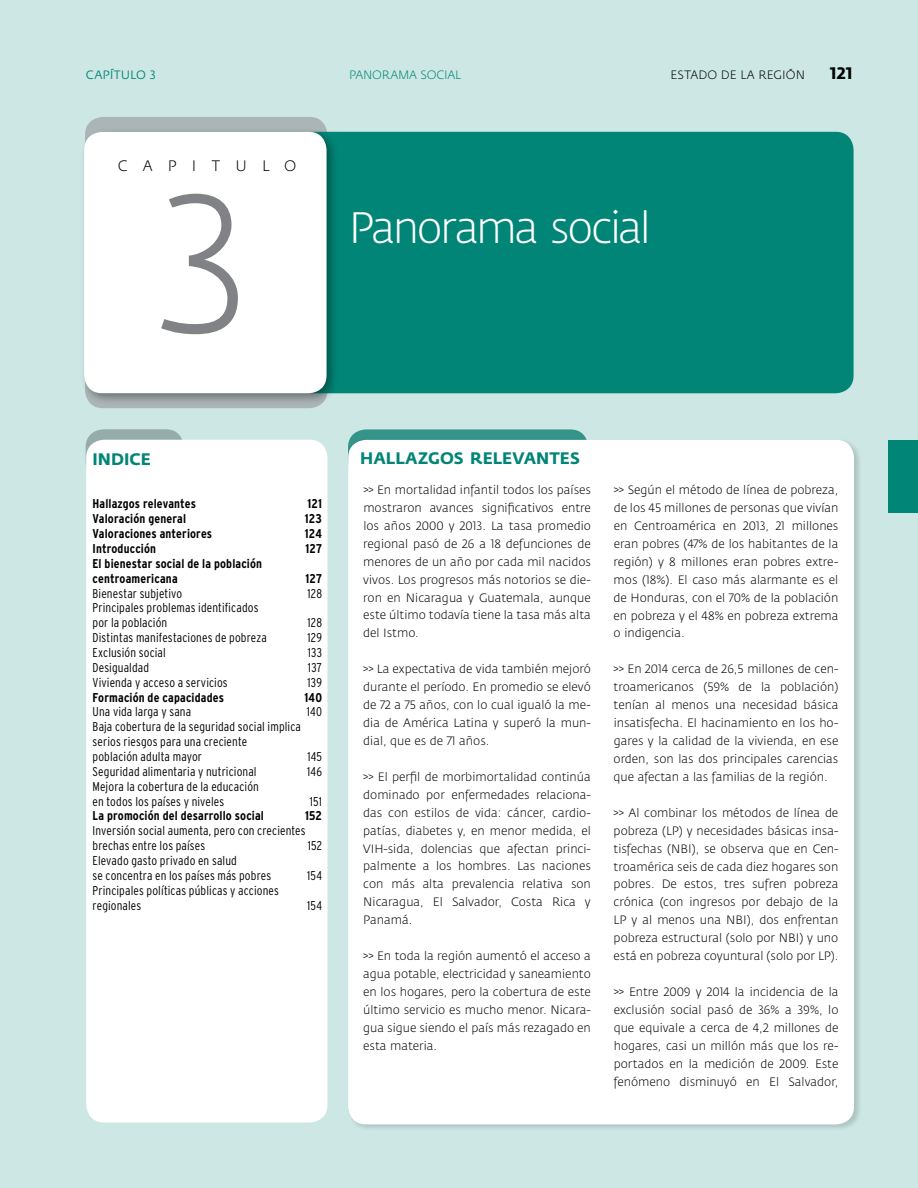
<style>
.page{position:relative;width:918px;height:1188px;background:#cce7e4}
.page>*{position:absolute;margin:0;border:0;box-sizing:border-box;transform-origin:0 0}
.t1{font:300 194.55px "Fedra Sans";color:#808285}
.t2{font:300 43.5px "Fedra Sans";letter-spacing:-.055em;color:#fff}
.t3{font:700 16.5px "Fedra Sans";letter-spacing:.005em;color:#008576}
.t4{font:700 16.5px "Fedra Sans";color:#000}
.t5{font:300 15px "Fedra Sans";letter-spacing:1.025em;color:#000}
.t6{font:300 condensed 12.75px/14.9px "Interstate";letter-spacing:.01em;color:#000}
.t7{font:700 condensed 12.75px/14.9px "Interstate";letter-spacing:.01em;color:#000}
.t8{font:300 12px/18px "Fedra Sans";color:#000;text-align:justify}
.t9{font:300 12px "Fedra Sans";letter-spacing:-.015em;color:#008576}
.t10{font:12px "Fedra Sans";letter-spacing:.01em;color:#008576}
</style>
<div class="page">
<div style="left:888px;top:440px;width:30px;height:72px;background:#008576"></div>
<div style="left:85px;top:117px;width:242px;height:291px;background:#abb5b6;border-radius:18px"></div>
<div style="left:85px;top:132px;width:769px;height:261px;background:#008576;border-radius:18px"></div>
<div style="left:80px;top:128px;width:259px;height:278px;background:#000;opacity:.35"></div>
<div style="left:84px;top:132px;width:243px;height:261px;background:#fff;border-radius:18px"></div>
<svg style="left:86px;top:429px;width:98px;height:50px"></svg>
<div style="left:86px;top:440px;width:241px;height:683px;background:#fff;border-radius:18px"></div>
<div style="left:348px;top:429px;width:240px;height:49px;background:#339487;border-radius:18px"></div>
<div style="left:347px;top:438px;width:515px;height:694px;background:#000;opacity:.15"></div>
<div style="left:348px;top:440px;width:506px;height:684px;background:#fff;border-radius:18px"></div>
<p class="t10" style="left:86px;top:68px;width:71px">CAPÍTULO 3</p>
<p class="t9" style="left:349px;top:68px;width:113px">PANORAMA SOCIAL</p>
<p class="t8" style="left:670px;top:66px;width:136px">ESTADO DE LA REGIÓN</p>
<h3 class="t4" style="left:830px;top:63px;width:25px">121</h3>
<p class="t5" style="left:118px;top:158px;width:180px">CAPITULO</p>
<h1 class="t1" style="left:155px;top:162px;width:96px">3</h1>
<h2 class="t2" style="left:349px;top:205px;width:304px">Panorama social</h2>
<h3 class="t3" style="left:93px;top:449px;width:60px">INDICE</h3>
<p class="t7" style="left:93px;top:496px;width:105px">Hallazgos relevantes</p>
<p class="t7" style="left:307px;top:496px;width:16px">121</p>
<p class="t7" style="left:93px;top:511px;width:95px">Valoración general</p>
<p class="t7" style="left:305px;top:511px;width:19px">123</p>
<p class="t7" style="left:93px;top:526px;width:121px">Valoraciones anteriores</p>
<p class="t7" style="left:305px;top:526px;width:19px">124</p>
<p class="t7" style="left:93px;top:541px;width:65px">Introducción</p>
<p class="t7" style="left:306px;top:541px;width:18px">127</p>
<p class="t7" style="left:93px;top:556px;width:171px">El bienestar social de la población centroamericana</p>
<p class="t7" style="left:306px;top:571px;width:18px">127</p>
<p class="t6" style="left:93px;top:586px;width:91px">Bienestar subjetivo</p>
<p class="t6" style="left:308px;top:586px;width:16px">128</p>
<p class="t6" style="left:93px;top:600px;width:167px">Principales problemas identificados por la población</p>
<p class="t6" style="left:308px;top:615px;width:16px">128</p>
<p class="t6" style="left:93px;top:630px;width:176px">Distintas manifestaciones de pobreza</p>
<p class="t6" style="left:308px;top:630px;width:16px">129</p>
<p class="t6" style="left:93px;top:645px;width:75px">Exclusión social</p>
<p class="t6" style="left:308px;top:645px;width:16px">133</p>
<p class="t6" style="left:93px;top:660px;width:58px">Desigualdad</p>
<p class="t6" style="left:308px;top:660px;width:16px">137</p>
<p class="t6" style="left:93px;top:675px;width:137px">Vivienda y acceso a servicios</p>
<p class="t6" style="left:308px;top:675px;width:16px">139</p>
<p class="t7" style="left:93px;top:690px;width:133px">Formación de capacidades</p>
<p class="t7" style="left:304px;top:690px;width:19px">140</p>
<p class="t6" style="left:93px;top:704px;width:100px">Una vida larga y sana</p>
<p class="t6" style="left:307px;top:704px;width:17px">140</p>
<p class="t6" style="left:93px;top:719px;width:210px">Baja cobertura de la seguridad social implica serios riesgos para una creciente<br>población adulta mayor</p>
<p class="t6" style="left:307px;top:749px;width:16px">145</p>
<p class="t6" style="left:93px;top:764px;width:166px">Seguridad alimentaria y nutricional</p>
<p class="t6" style="left:307px;top:764px;width:16px">146</p>
<p class="t6" style="left:93px;top:779px;width:168px">Mejora la cobertura de la educación en todos los países y niveles</p>
<p class="t6" style="left:310px;top:794px;width:14px">151</p>
<p class="t7" style="left:93px;top:808px;width:173px">La promoción del desarrollo social</p>
<p class="t7" style="left:305px;top:808px;width:19px">152</p>
<p class="t6" style="left:93px;top:823px;width:215px">Inversión social aumenta, pero con crecientes brechas entre los países</p>
<p class="t6" style="left:308px;top:838px;width:16px">152</p>
<p class="t6" style="left:93px;top:853px;width:180px">Elevado gasto privado en salud<br>se concentra en los países más pobres</p>
<p class="t6" style="left:93px;top:883px;width:188px">Principales políticas públicas y acciones regionales</p>
<p class="t6" style="left:307px;top:868px;width:16px">154</p>
<p class="t6" style="left:307px;top:898px;width:16px">154</p>
<h3 class="t3" style="left:360px;top:448px;width:221px">HALLAZGOS RELEVANTES</h3>
<p class="t8" style="left:363px;top:481px;width:229px">&gt;&gt; En mortalidad infantil todos los países mostraron avances significativos entre los años 2000 y 2013. La tasa promedio regional pasó de 26 a 18 defunciones de menores de un año por cada mil nacidos vivos. Los progresos más notorios se die&shy;ron en Nicaragua y Guatemala, aunque este último todavía tiene la tasa más alta del Istmo.</p>
<p class="t8" style="left:363px;top:660px;width:229px">&gt;&gt; La expectativa de vida también mejoró durante el período. En promedio se elevó de 72 a 75 años, con lo cual igualó la me&shy;dia de América Latina y superó la mun&shy;dial, que es de 71 años.</p>
<p class="t8" style="left:363px;top:768px;width:229px">&gt;&gt; El perfil de morbimortalidad continúa dominado por enfermedades relaciona&shy;das con estilos de vida: cáncer, cardio&shy;patías, diabetes y, en menor medida, el VIH-sida, dolencias que afectan princi&shy;palmente a los hombres. Las naciones con más alta prevalencia relativa son Nicaragua, El Salvador, Costa Rica y Panamá.</p>
<p class="t8" style="left:363px;top:947px;width:229px">&gt;&gt; En toda la región aumentó el acceso a agua potable, electricidad y saneamiento en los hogares, pero la cobertura de este último servicio es mucho menor. Nicara&shy;gua sigue siendo el país más rezagado en esta materia.</p>
<p class="t8" style="left:614px;top:481px;width:226px">&gt;&gt; Según el método de línea de pobreza, de los 45 millones de personas que vivían en Centroamérica en 2013, 21 millones eran pobres (47% de los habitantes de la región) y 8 millones eran pobres extre&shy;mos (18%). El caso más alarmante es el de Honduras, con el 70% de la población en pobreza y el 48% en pobreza extrema o indigencia.</p>
<p class="t8" style="left:614px;top:660px;width:226px">&gt;&gt; En 2014 cerca de 26,5 millones de cen&shy;troamericanos (59% de la población) tenían al menos una necesidad básica insatisfecha. El hacinamiento en los ho&shy;gares y la calidad de la vivienda, en ese orden, son las dos principales carencias que afectan a las familias de la región.</p>
<p class="t8" style="left:614px;top:804px;width:226px">&gt;&gt; Al combinar los métodos de línea de pobreza (LP) y necesidades básicas insa&shy;tisfechas (NBI), se observa que en Cen&shy;troamérica seis de cada diez hogares son pobres. De estos, tres sufren pobreza crónica (con ingresos por debajo de la LP y al menos una NBI), dos enfrentan pobreza estructural (solo por NBI) y uno está en pobreza coyuntural (solo por LP).</p>
<p class="t8" style="left:614px;top:983px;width:226px">&gt;&gt; Entre 2009 y 2014 la incidencia de la exclusión social pasó de 36% a 39%, lo que equivale a cerca de 4,2 millones de hogares, casi un millón más que los re&shy;portados en la medición de 2009. Este fenómeno disminuyó en El Salvador,</p>
</div>
